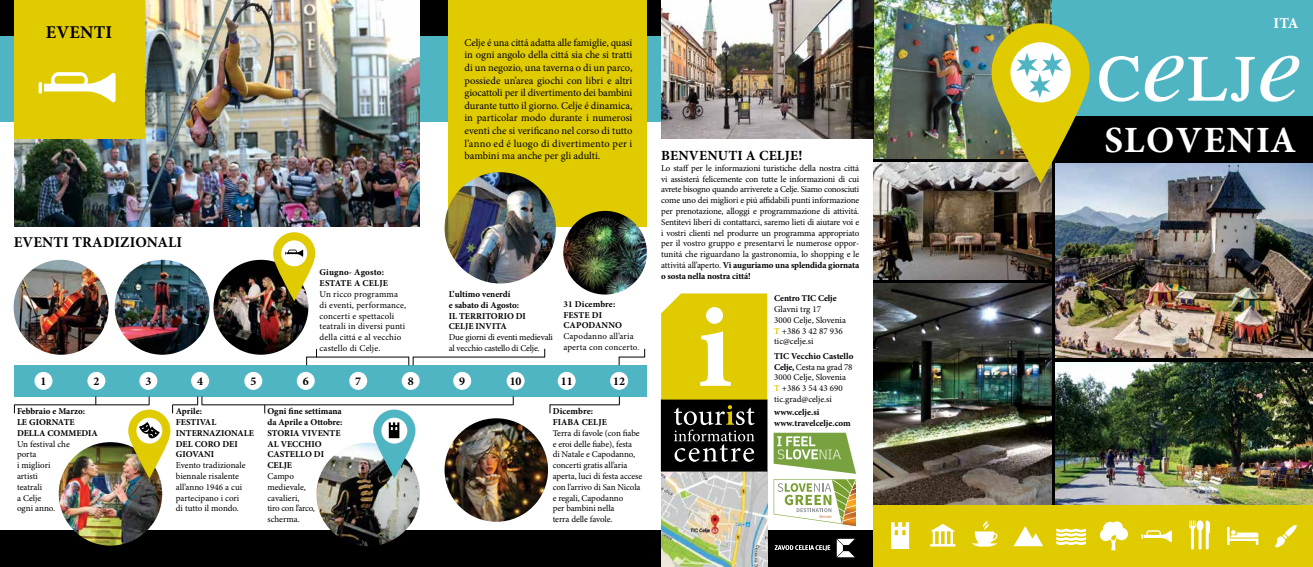
<style>
.page{position:relative;width:1313px;height:567px;background:#fff}
.page>*{position:absolute;margin:0;border:0;box-sizing:border-box;transform-origin:0 0}
.t1{font:700 37px "Minion Pro";letter-spacing:.045em;color:#fff}
.t2{font:700 18px "Minion Pro";letter-spacing:.01em;color:#000}
.t3{font:700 15.2px "Minion Pro";color:#fff}
.t4{font:700 15px "Minion Pro";color:#000}
.t5{font:700 14px "Minion Pro";letter-spacing:.01em;color:#000}
.t6{font:700 11.9px "Minion Pro";color:#000}
.t7{font:10.5px/12.6px "Minion Pro";letter-spacing:.01em;color:#000;text-align:justify}
.t8{font:9px/10.8px "Minion Pro";color:#000}
.t9{font:700 9px/10.8px "Minion Pro";color:#000}
.t10{font:9px/10.8px "Minion Pro";letter-spacing:-.02em;color:#000}
.s1{font-weight:700}
.s2{font-weight:700;color:#e0cb00}
</style>
<div class="page">
<div style="left:0;top:0;width:1312px;height:567px;background:#000"></div>
<div style="left:0;top:113px;width:873px;height:417px;background:#fff"></div>
<div style="left:1038px;top:0;width:274px;height:116px;background:#50b5c3"></div>
<svg style="left:1099px;top:56px;width:200px;height:46px"></svg>
<img style="left:873px;top:283px;width:178px;height:223px">
<img style="left:873px;top:0;width:178px;height:158px">
<img style="left:1055px;top:163px;width:257px;height:195px">
<img style="left:1055px;top:362px;width:257px;height:144px">
<div style="left:873px;top:506px;width:439px;height:61px;background:#e0cb00"></div>
<svg style="left:1227px;top:527px;width:31px;height:18px"></svg>
<svg style="left:1189px;top:520px;width:20px;height:30px"></svg>
<svg style="left:930px;top:524px;width:25px;height:22px"></svg>
<svg style="left:1056px;top:529px;width:30px;height:16px"></svg>
<svg style="left:1013px;top:526px;width:30px;height:20px"></svg>
<svg style="left:891px;top:522px;width:18px;height:27px"></svg>
<svg style="left:1099px;top:521px;width:29px;height:29px"></svg>
<svg style="left:1141px;top:530px;width:30px;height:12px"></svg>
<svg style="left:971px;top:520px;width:26px;height:27px"></svg>
<svg style="left:1275px;top:524px;width:22px;height:24px"></svg>
<div style="left:0;top:37px;width:873px;height:85px;background:#50b5c3"></div>
<svg style="left:836px;top:539px;width:18px;height:18px"></svg>
<svg style="left:774px;top:545px;width:56px;height:6px"></svg>
<img style="left:661px;top:471px;width:106px;height:96px">
<img style="left:661px;top:0;width:212px;height:139px">
<img style="left:14px;top:0;width:406px;height:227px">
<img style="left:213px;top:260px;width:95px;height:95px;border-radius:47px">
<img style="left:14px;top:260px;width:95px;height:95px;border-radius:47px">
<img style="left:444px;top:418px;width:104px;height:104px;border-radius:52px">
<div style="left:14px;top:0;width:130px;height:139px;background:#e0cb00"></div>
<div style="left:14px;top:365px;width:633px;height:31px;background:#50b5c3"></div>
<div style="left:448px;top:0;width:199px;height:227px;background:#e0cb00"></div>
<svg style="left:39px;top:72px;width:77px;height:30px"></svg>
<div style="left:34px;top:372px;width:18px;height:18px;background:#fff;border-radius:50%"></div>
<div style="left:87px;top:372px;width:18px;height:18px;background:#fff;border-radius:50%"></div>
<div style="left:139px;top:372px;width:18px;height:18px;background:#fff;border-radius:50%"></div>
<div style="left:191px;top:372px;width:18px;height:18px;background:#fff;border-radius:50%"></div>
<div style="left:244px;top:372px;width:18px;height:18px;background:#fff;border-radius:50%"></div>
<div style="left:297px;top:372px;width:18px;height:18px;background:#fff;border-radius:50%"></div>
<div style="left:349px;top:372px;width:18px;height:18px;background:#fff;border-radius:50%"></div>
<div style="left:402px;top:372px;width:18px;height:18px;background:#fff;border-radius:50%"></div>
<div style="left:453px;top:372px;width:18px;height:18px;background:#fff;border-radius:50%"></div>
<div style="left:506px;top:372px;width:18px;height:18px;background:#fff;border-radius:50%"></div>
<div style="left:557px;top:372px;width:18px;height:18px;background:#fff;border-radius:50%"></div>
<div style="left:610px;top:372px;width:18px;height:18px;background:#fff;border-radius:50%"></div>
<img style="left:316px;top:443px;width:104px;height:103px;border-radius:52px">
<img style="left:59px;top:442px;width:103px;height:104px;border-radius:52px">
<img style="left:444px;top:172px;width:112px;height:111px;border-radius:56px">
<hr style="left:14px;top:405px;width:135px;height:1px;background:#000">
<hr style="left:306px;top:357px;width:103px;height:1px;background:#000">
<hr style="left:413px;top:357px;width:132px;height:1px;background:#000">
<hr style="left:550px;top:405px;width:69px;height:1px;background:#000">
<hr style="left:202px;top:405px;width:311px;height:1px;background:#000">
<svg style="left:408px;top:357px;width:6px;height:8px"></svg>
<svg style="left:619px;top:349px;width:26px;height:16px"></svg>
<svg style="left:773px;top:433px;width:83px;height:93px"></svg>
<svg style="left:128px;top:396px;width:75px;height:82px"></svg>
<svg style="left:273px;top:232px;width:42px;height:69px"></svg>
<svg style="left:373px;top:410px;width:42px;height:68px"></svg>
<img style="left:563px;top:211px;width:84px;height:84px;border-radius:42px">
<img style="left:115px;top:260px;width:95px;height:95px;border-radius:47px">
<img style="left:873px;top:163px;width:178px;height:116px">
<img style="left:991px;top:23px;width:98px;height:161px">
<div style="left:661px;top:400px;width:106px;height:71px;background:#000"></div>
<svg style="left:661px;top:293px;width:106px;height:169px"></svg>
<h2 class="t2" style="left:46px;top:19px;width:68px">eventi</h2>
<h3 class="t4" style="left:14px;top:232px;width:11px">EVENTI</h3>
<h3 class="t4" style="left:72px;top:232px;width:67px">TRADIZIONALI</h3>
<p class="t9" style="left:319px;top:267px;width:66px">Giugno- Agosto:<br>ESTATE</p>
<p class="t9" style="left:354px;top:278px;width:21px">A CELJE</p>
<p class="t8" style="left:319px;top:289px;width:88px">Un ricco programma di eventi, performance, concerti e spettacoli teatrali in diversi punti della cittá e al vecchio castello di Celje.</p>
<p class="t7" style="left:464px;top:36px;width:169px">Celje é una cittá adatta alle famiglie, quasi in ogni angolo della cittá sia che si tratti di un negozio, una taverna o di un parco, possiede un’area giochi con libri e altri giocattoli per il divertimento dei bambini durante tutto il giorno. Celje é dinamica, in particolar modo durante i numerosi eventi che si verificano nel corso di tutto l’anno ed é luogo di divertimento per i bambini ma anche per gli adulti.</p>
<p class="t9" style="left:449px;top:288px;width:78px">L’ultimo venerdí<br>e sabato di Agosto:<br>IL TERRITORIO DI<br>CELJE</p>
<p class="t9" style="left:475px;top:321px;width:7px">INVITA</p>
<p class="t10" style="left:449px;top:332px;width:106px">Due giorni di eventi medievali al vecchio castello di Celje.</p>
<p class="t9" style="left:563px;top:298px;width:53px">31 Dicembre:<br>FESTE</p>
<p class="t9" style="left:563px;top:309px;width:40px;text-align:right">DI<br>CAPODANNO</p>
<p class="t8" style="left:563px;top:331px;width:78px">Capodanno all’aria aperta con concerto.</p>
<h3 class="t6" style="left:40px;top:372px;width:7px">1</h3>
<h3 class="t6" style="left:93px;top:372px;width:7px">2</h3>
<h3 class="t6" style="left:145px;top:372px;width:7px">3</h3>
<h3 class="t6" style="left:197px;top:372px;width:7px">4</h3>
<h3 class="t6" style="left:250px;top:372px;width:7px">5</h3>
<h3 class="t6" style="left:303px;top:372px;width:7px">6</h3>
<h3 class="t6" style="left:355px;top:372px;width:7px">7</h3>
<h3 class="t6" style="left:408px;top:372px;width:7px">8</h3>
<h3 class="t6" style="left:459px;top:372px;width:7px">9</h3>
<h3 class="t6" style="left:509px;top:372px;width:13px">10</h3>
<h3 class="t6" style="left:560px;top:372px;width:13px">11</h3>
<h3 class="t6" style="left:613px;top:372px;width:13px">12</h3>
<p class="t9" style="left:17px;top:406px;width:70px">Febbraio e Marzo:<br>LE GIORNATE<br>DELLA</p>
<p class="t9" style="left:47px;top:427px;width:47px">COMMEDIA</p>
<p class="t8" style="left:17px;top:438px;width:54px">Un festival che porta<br>i migliori artisti<br>teatrali<br>a Celje<br>ogni anno.</p>
<p class="t9" style="left:176px;top:406px;width:28px">Aprile:<br>FESTIVAL<br>INTE</p>
<p class="t9" style="left:176px;top:427px;width:59px;text-indent:21px">RNAZIONALE<br>DEL CORO DEI<br>GIOVANI</p>
<p class="t8" style="left:176px;top:460px;width:71px">Evento tradizionale biennale risalente all’anno 1946 a cui partecipano i cori di tutto il mondo.</p>
<p class="t9" style="left:267px;top:406px;width:76px;text-align:justify">Ogni fine settimana da Aprile a Ottobre:<br>STO</p>
<p class="t9" style="left:267px;top:427px;width:50px;text-indent:17px">RIA VIVENTE<br>AL VECCHIO<br>CASTELLO</p>
<p class="t9" style="left:314px;top:449px;width:11px">DI</p>
<p class="t9" style="left:267px;top:460px;width:12px">CELJE</p>
<p class="t8" style="left:267px;top:471px;width:49px">Campo medievale, cavalieri,<br>tiro con l’arco, scherma.</p>
<p class="t9" style="left:552px;top:406px;width:42px">Dicembre:<br>FIABA CELJE</p>
<p class="t8" style="left:552px;top:428px;width:91px">Terra di favole (con fiabe e eroi delle fiabe), festa<br>di Natale e Capodanno, concerti gratis all’aria aperta, luci di festa accese con l’arrivo di San Nicola e regali, Capodanno<br>per bambini nella<br>terra delle favole.</p>
<h3 class="t5" style="left:661px;top:146px;width:143px">Benvenuti a Celje!</h3>
<p class="t8" style="left:661px;top:162px;width:200px;text-align:justify">Lo staff per le informazioni turistiche della nostra cittá vi assisterá felicemente con tutte le informazioni di cui avrete bisogno quando arriverete a Celje. Siamo conosciuti come uno dei migliori e piú affidabili punti informazione per prenotazione, alloggi e programmazione di attivitá.<br>Sentitevi liberi di contattarci, saremo lieti di aiutare voi e i vostri clienti nel produrre un programma appropriato per il vostro gruppo e presentarvi le numerose oppor&shy;tunitá che riguardano la gastronomia, lo shopping e le attivitá all’aperto. <span class="s1">Vi auguriamo una splendida giornata o sosta nella nostra cittá!</span></p>
<p class="t9" style="left:774px;top:293px;width:64px">Centro TI C Celje</p>
<p class="t8" style="left:774px;top:304px;width:73px">Glavni trg 17<br>3000 Celje, Slovenia<br><span class="s2">T</span> +386 3 42 87 936 tic@celje.si</p>
<p class="t8" style="left:774px;top:351px;width:81px"><span class="s1">TI C Vecchio Castello<br>Celje,</span> Cesta na grad 78<br>3000 Celje, Slovenia<br><span class="s2">T</span> +386 3 54 43 690 tic.grad@celje.si</p>
<p class="t9" style="left:774px;top:407px;width:78px">www.celje.si www.travelcelje.com</p>
<h3 class="t3" style="left:1273px;top:12px;width:27px">ita</h3>
<h1 class="t1" style="left:1104px;top:114px;width:194px">slovenia</h1>
</div>
